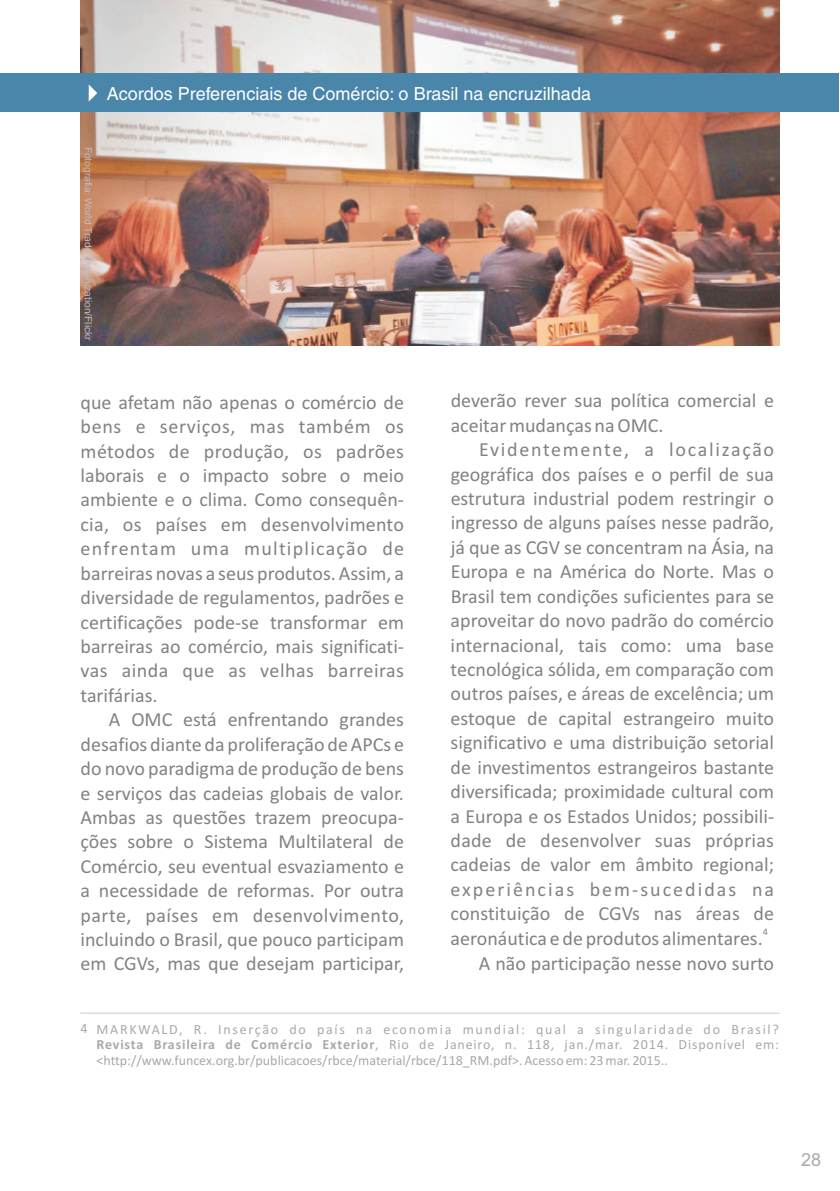
<style>
.page{position:relative;width:840px;height:1191px;background:#fff}
.page>*{position:absolute;margin:0;border:0;box-sizing:border-box;transform-origin:0 0}
.t1{font:20px/24.4px "Calibri";color:#808285;text-align:justify}
.t2{font:18px "Helvetica";color:#fff}
.t3{font:18px "Arial";color:#a8a9ad}
.t4{font:14px/15.6px "Calibri";color:#a8a9ad;text-align:justify}
.t5{font:10.2px "Arial";color:#bcbdc0}
.t6{font:10px "Calibri";color:#808285}
.s1{font-weight:700}
</style>
<div class="page">
<img style="left:81px;top:0;width:697px;height:345px">
<div style="left:0;top:73px;width:838px;height:39px;background:#4a85aa"></div>
<svg style="left:89px;top:85px;width:8px;height:16px"></svg>
<hr style="left:80px;top:1012px;width:699px;height:1px;background:#d1d2d4">
<p class="t2" style="left:107px;top:86px;width:485px">Acordos Preferenciais de Comércio: o Brasil na encruzilhada</p>
<p class="t5" style="left:92px;top:147px;width:195px;rotate:90deg">Fotografia: World Trade Organization/Flickr</p>
<p class="t1" style="left:80px;top:391px;width:325px">que afetam não apenas o comércio de bens e serviços, mas também os métodos de produção, os padrões laborais e o impacto sobre o meio ambiente e o clima. Como consequên&shy;cia, os países em desenvolvimento enfrentam uma multiplicação de barreiras novas a seus produtos. Assim, a diversidade de regulamentos, padrões e certificações pode-se transformar em barreiras ao comércio, mais significati&shy;vas ainda que as velhas barreiras tarifárias.</p>
<p class="t1" style="left:80px;top:709px;width:325px;text-indent:28px">A OMC está enfrentando grandes desafios diante da proliferação de APCs e do novo paradigma de produção de bens e serviços das cadeias globais de valor.<br>Ambas as questões trazem preocupa&shy;ções sobre o Sistema Multilateral de Comércio, seu eventual esvaziamento e a necessidade de reformas. Por outra parte, países em desenvolvimento, incluindo o Brasil, que pouco participam em CGVs, mas que desejam participar,</p>
<p class="t1" style="left:450px;top:390px;width:325px">deverão rever sua política comercial e aceitar mudanças na OMC.</p>
<p class="t1" style="left:450px;top:439px;width:325px;text-indent:28px">Evidentemente, a localização geográfica dos países e o perfil de sua estrutura industrial podem restringir o ingresso de alguns países nesse padrão, já que as CGV se concentram na Ásia, na Europa e na América do Norte. Mas o Brasil tem condições suficientes para se aproveitar do novo padrão do comércio internacional, tais como: uma base tecnológica sólida, em comparação com outros países, e áreas de excelência; um estoque de capital estrangeiro muito significativo e uma distribuição setorial de investimentos estrangeiros bastante diversificada; proximidade cultural com a Europa e os Estados Unidos; possibili&shy;dade de desenvolver suas próprias cadeias de valor em âmbito regional; experiências bem-sucedidas na constituição de CGVs nas áreas de</p>
<p class="t6" style="left:762px;top:927px;width:7px">4</p>
<p class="t1" style="left:478px;top:928px;width:296px;text-indent:-28px">aeronáutica e de produtos alimentares.<br>A não participação nesse novo surto</p>
<p class="t4" style="left:80px;top:1021px;width:9px">4</p>
<p class="t4" style="left:96px;top:1022px;width:683px">MARKWALD, R. Inserção do país na economia mundial: qual a singularidade do Brasil?<br><span class="s1">Revista Brasileira de Comércio Exterior</span>, Rio de Janeiro, n. 118, jan./mar. 2014. Disponível em: &lt;http://www.funcex.org.br/publicacoes/rbce/material/rbce/118_RM.pdf&gt;. Acesso em: 23 mar. 2015..</p>
<p class="t3" style="left:800px;top:1152px;width:22px">28</p>
</div>
